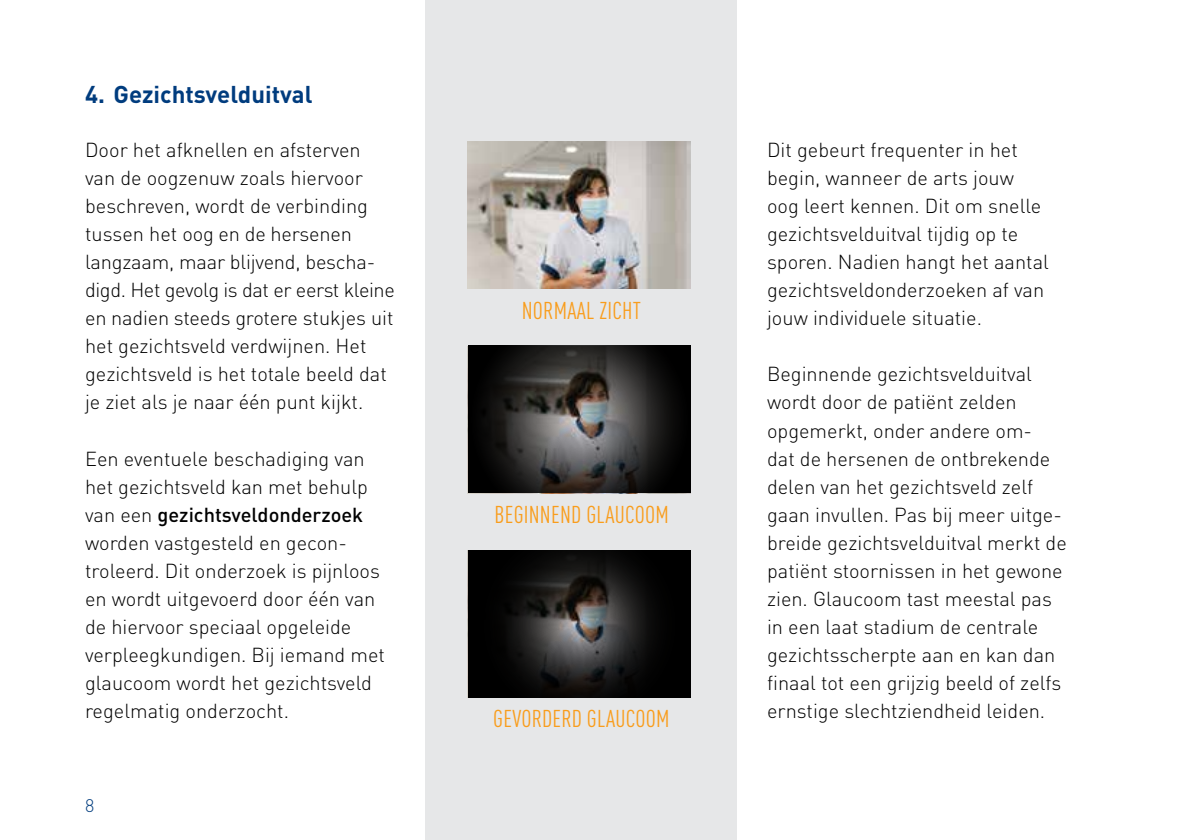
<style>
.page{position:relative;width:1191px;height:840px;background:#fff}
.page>*{position:absolute;margin:0;border:0;box-sizing:border-box;transform-origin:0 0}
.t1{font:condensed 24px "DINOT";letter-spacing:.01em;color:#f99d1c}
.t2{font:700 24px "DINOT";color:#003c7e}
.t3{font:300 20px/28px "DINOT";color:#000}
.t4{font:300 18px "DINOT";color:#003c7e}
.s1{font-weight:500}
</style>
<div class="page">
<hr style="left:1190px;top:0;width:1px;height:839px;background:#e6e7e8">
<div style="left:425px;top:0;width:312px;height:839px;background:#e6e7e8"></div>
<img style="left:468px;top:142px;width:222px;height:147px">
<svg style="left:468px;top:346px;width:222px;height:146px"></svg>
<svg style="left:468px;top:550px;width:222px;height:147px"></svg>
<p class="t2" style="left:85px;top:79px;width:229px">4. Gezichtsvelduitval</p>
<p class="t3" style="left:85px;top:136px;width:311px">Door het afknellen en afsterven van de oogzenuw zoals hiervoor beschreven, wordt de verbinding tussen het oog en de hersenen langzaam, maar blijvend, bescha&shy;digd. Het gevolg is dat er eerst kleine en nadien steeds grotere stukjes uit het gezichtsveld verdwijnen. Het gezichtsveld is het totale beeld dat je ziet als je naar één punt kijkt.</p>
<p class="t3" style="left:85px;top:444px;width:301px">Een eventuele beschadiging van het gezichtsveld kan met behulp van een <span class="s1">gezichtsveldonderzoek </span>worden vastgesteld en gecon&shy;troleerd. Dit onderzoek is pijnloos en wordt uitgevoerd door één van de hiervoor speciaal opgeleide verpleegkundigen. Bij iemand met glaucoom wordt het gezichtsveld regelmatig onderzocht.</p>
<p class="t4" style="left:85px;top:793px;width:11px">8</p>
<p class="t1" style="left:521px;top:296px;width:121px">NORMAAL ZICHT</p>
<p class="t1" style="left:494px;top:500px;width:176px">BEGINNEND GLAUCOOM</p>
<p class="t1" style="left:493px;top:704px;width:178px">GEVORDERD GLAUCOOM</p>
<p class="t3" style="left:767px;top:136px;width:283px">Dit gebeurt frequenter in het begin, wanneer de arts jouw oog leert kennen. Dit om snelle gezichtsvelduitval tijdig op te sporen. Nadien hangt het aantal gezichtsveldonderzoeken af van jouw individuele situatie.</p>
<p class="t3" style="left:767px;top:360px;width:301px">Beginnende gezichtsvelduitval wordt door de patiënt zelden opgemerkt, onder andere om-<br>dat de hersenen de ontbrekende delen van het gezichtsveld zelf gaan invullen. Pas bij meer uitge&shy;breide gezichtsvelduitval merkt de patiënt stoornissen in het gewone zien. Glaucoom tast meestal pas in een laat stadium de centrale gezichtsscherpte aan en kan dan finaal tot een grijzig beeld of zelfs ernstige slechtziendheid leiden.</p>
</div>
